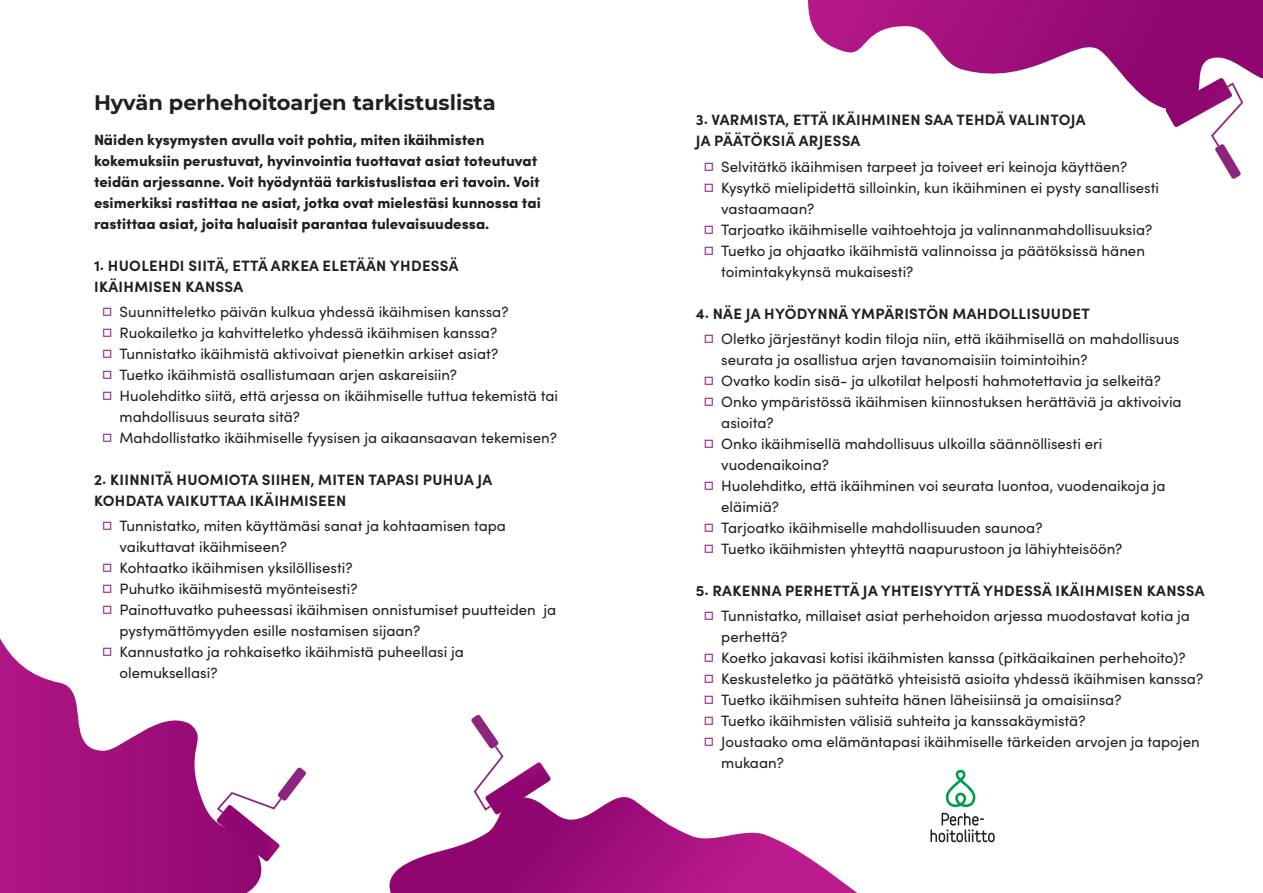
<style>
.page{position:relative;width:1263px;height:893px;background:#fff}
.page>*{position:absolute;margin:0;border:0;box-sizing:border-box;transform-origin:0 0}
.t1{font:700 21px "Montserrat";color:#231f20}
.t2{font:15px/21px "Sofia Pro";color:#231f20}
.t3{font:900 15px/21px "Sofia Pro";color:#231f20}
.t4{font:700 15px/21px "Sofia Pro";letter-spacing:.02em;color:#231f20}
.s1{color:#8e247c}
</style>
<div class="page">
<svg style="left:930px;top:813px;width:65px;height:29px"></svg>
<svg style="left:946px;top:770px;width:29px;height:37px"></svg>
<svg style="left:265px;top:767px;width:41px;height:94px"></svg>
<svg style="left:0;top:638px;width:265px;height:255px"></svg>
<svg style="left:471px;top:714px;width:80px;height:75px"></svg>
<svg style="left:389px;top:789px;width:468px;height:104px"></svg>
<svg style="left:1174px;top:126px;width:67px;height:53px"></svg>
<svg style="left:808px;top:0;width:455px;height:126px"></svg>
<h1 class="t1" style="left:94px;top:88px;width:403px">Hyvän perhehoitoarjen tarkistuslista</h1>
<p class="t3" style="left:94px;top:128px;width:448px">Näiden kysymysten avulla voit pohtia, miten ikäihmisten kokemuksiin perustuvat, hyvinvointia tuottavat asiat toteutuvat teidän arjessanne. Voit hyödyntää tarkistuslistaa eri tavoin. Voit esimerkiksi rastittaa ne asiat, jotka ovat mielestäsi kunnossa tai rastittaa asiat, joita haluaisit parantaa tulevaisuudessa.</p>
<p class="t4" style="left:94px;top:254px;width:366px">1. HUOLEHDI SIITÄ, ETTÄ ARKEA ELETÄÄN YHDESSÄ<br>IKÄIHMISEN KANSSA</p>
<p class="t2" style="left:103px;top:300px;width:407px"><span class="s1">□</span> Suunnitteletko päivän kulkua yhdessä ikäihmisen kanssa?</p>
<p class="t2" style="left:103px;top:321px;width:396px"><span class="s1">□</span> Ruokailetko ja kahvitteletko yhdessä ikäihmisen kanssa?</p>
<p class="t2" style="left:103px;top:342px;width:397px"><span class="s1">□</span> Tunnistatko ikäihmistä aktivoivat pienetkin arkiset asiat?</p>
<p class="t2" style="left:103px;top:363px;width:356px"><span class="s1">□</span> Tuetko ikäihmistä osallistumaan arjen askareisiin?</p>
<p class="t2" style="left:120px;top:384px;width:440px;text-indent:-17px"><span class="s1">□</span> Huolehditko siitä, että arjessa on ikäihmiselle tuttua tekemistä tai mahdollisuus seurata sitä?</p>
<p class="t2" style="left:103px;top:426px;width:456px"><span class="s1">□</span> Mahdollistatko ikäihmiselle fyysisen ja aikaansaavan tekemisen?</p>
<p class="t4" style="left:94px;top:468px;width:400px">2. KIINNITÄ HUOMIOTA SIIHEN, MITEN TAPASI PUHUA JA<br>KOHDATA VAIKUTTAA IKÄIHMISEEN</p>
<p class="t2" style="left:120px;top:515px;width:388px;text-indent:-17px"><span class="s1">□</span> Tunnistatko, miten käyttämäsi sanat ja kohtaamisen tapa vaikuttavat ikäihmiseen?</p>
<p class="t2" style="left:103px;top:557px;width:251px"><span class="s1">□</span> Kohtaatko ikäihmisen yksilöllisesti?</p>
<p class="t2" style="left:103px;top:578px;width:256px"><span class="s1">□</span> Puhutko ikäihmisestä myönteisesti?</p>
<p class="t2" style="left:120px;top:599px;width:438px;text-indent:-17px"><span class="s1">□</span> Painottuvatko puheessasi ikäihmisen onnistumiset puutteiden ja pystymättömyyden esille nostamisen sijaan?</p>
<p class="t2" style="left:120px;top:641px;width:346px;text-indent:-17px"><span class="s1">□</span> Kannustatko ja rohkaisetko ikäihmistä puheellasi ja olemuksellasi?</p>
<p class="t4" style="left:696px;top:108px;width:391px">3. VARMISTA, ETTÄ IKÄIHMINEN SAA TEHDÄ VALINTOJA<br>JA PÄÄTÖKSIÄ ARJESSA</p>
<p class="t2" style="left:704px;top:155px;width:425px"><span class="s1">□</span> Selvitätkö ikäihmisen tarpeet ja toiveet eri keinoja käyttäen?</p>
<p class="t2" style="left:721px;top:176px;width:439px;text-indent:-17px"><span class="s1">□</span> Kysytkö mielipidettä silloinkin, kun ikäihminen ei pysty sanallisesti vastaamaan?</p>
<p class="t2" style="left:704px;top:218px;width:449px"><span class="s1">□</span> Tarjoatko ikäihmiselle vaihtoehtoja ja valinnanmahdollisuuksia?</p>
<p class="t2" style="left:721px;top:239px;width:425px;text-indent:-17px"><span class="s1">□</span> Tuetko ja ohjaatko ikäihmistä valinnoissa ja päätöksissä hänen toimintakykynsä mukaisesti?</p>
<p class="t4" style="left:696px;top:302px;width:395px">4. NÄE JA HYÖDYNNÄ YMPÄRISTÖN MAHDOLLISUUDET</p>
<p class="t2" style="left:721px;top:327px;width:460px;text-indent:-17px"><span class="s1">□</span> Oletko järjestänyt kodin tiloja niin, että ikäihmisellä on mahdollisuus seurata ja osallistua arjen tavanomaisiin toimintoihin?</p>
<p class="t2" style="left:704px;top:369px;width:458px"><span class="s1">□</span> Ovatko kodin sisä- ja ulkotilat helposti hahmotettavia ja selkeitä?</p>
<p class="t2" style="left:721px;top:390px;width:462px;text-indent:-17px"><span class="s1">□</span> Onko ympäristössä ikäihmisen kiinnostuksen herättäviä ja aktivoivia asioita?</p>
<p class="t2" style="left:721px;top:432px;width:383px;text-indent:-17px"><span class="s1">□</span> Onko ikäihmisellä mahdollisuus ulkoilla säännöllisesti eri vuodenaikoina?</p>
<p class="t2" style="left:721px;top:474px;width:446px;text-indent:-17px"><span class="s1">□</span> Huolehditko, että ikäihminen voi seurata luontoa, vuodenaikoja ja eläimiä?</p>
<p class="t2" style="left:704px;top:516px;width:340px"><span class="s1">□</span> Tarjoatko ikäihmiselle mahdollisuuden saunoa?</p>
<p class="t2" style="left:704px;top:537px;width:420px"><span class="s1">□</span> Tuetko ikäihmisten yhteyttä naapurustoon ja lähiyhteisöön?</p>
<p class="t4" style="left:696px;top:579px;width:510px">5. RAKENNA PERHETTÄ JA YHTEISYYTTÄ YHDESSÄ IKÄIHMISEN KANSSA</p>
<p class="t2" style="left:721px;top:604px;width:470px;text-indent:-17px"><span class="s1">□</span> Tunnistatko, millaiset asiat perhehoidon arjessa muodostavat kotia ja perhettä?</p>
<p class="t2" style="left:704px;top:646px;width:483px"><span class="s1">□</span> Koetko jakavasi kotisi ikäihmisten kanssa (pitkäaikainen perhehoito)?</p>
<p class="t2" style="left:704px;top:667px;width:500px"><span class="s1">□</span> Keskusteletko ja päätätkö yhteisistä asioita yhdessä ikäihmisen kanssa?</p>
<p class="t2" style="left:704px;top:688px;width:419px"><span class="s1">□</span> Tuetko ikäihmisen suhteita hänen läheisiinsä ja omaisiinsa?</p>
<p class="t2" style="left:704px;top:709px;width:383px"><span class="s1">□</span> Tuetko ikäihmisten välisiä suhteita ja kanssakäymistä?</p>
<p class="t2" style="left:721px;top:730px;width:480px;text-indent:-17px"><span class="s1">□</span> Joustaako oma elämäntapasi ikäihmiselle tärkeiden arvojen ja tapojen mukaan?</p>
</div>
